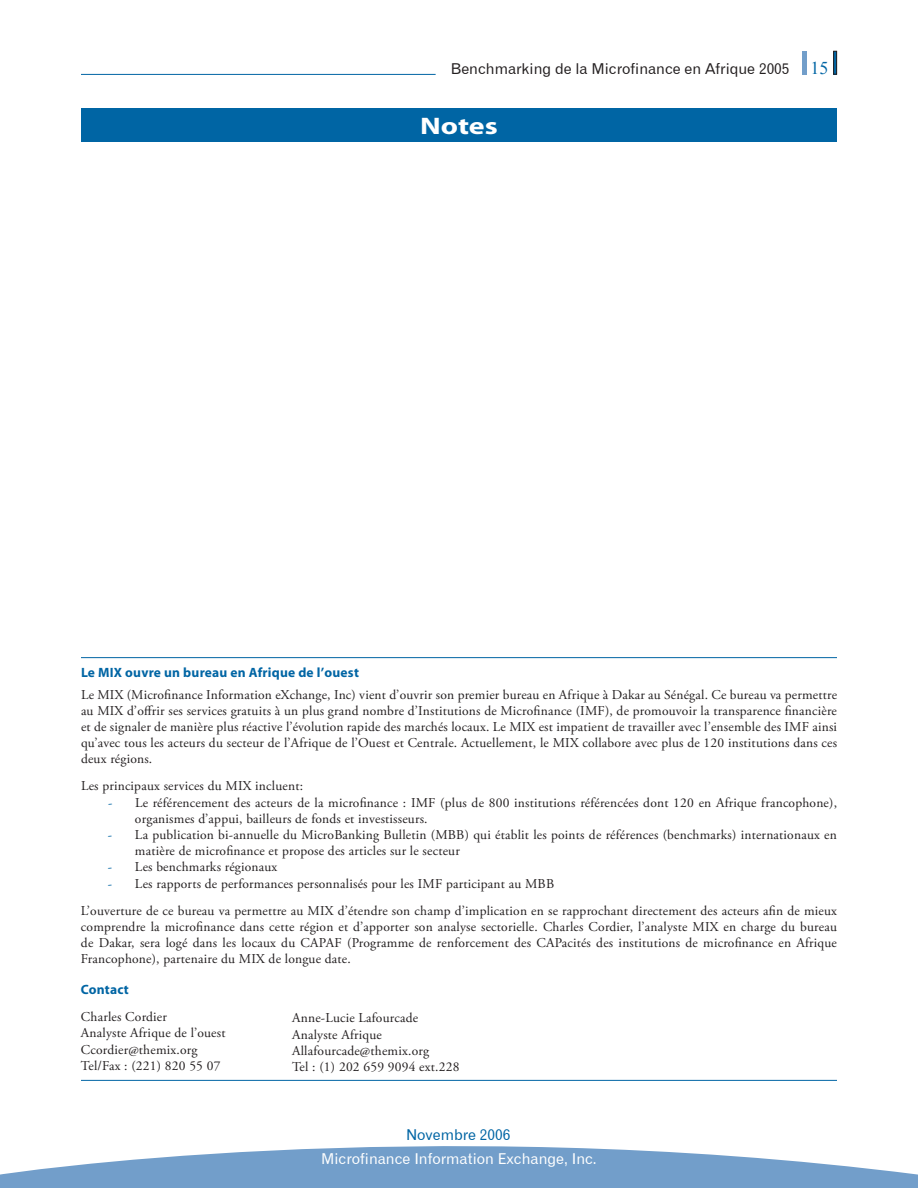
<style>
.page{position:relative;width:918px;height:1188px;background:#fff}
.page>*{position:absolute;margin:0;border:0;box-sizing:border-box;transform-origin:0 0}
.t1{font:700 24px "Myriad";color:#fff;scale:1.25 1}
.t2{font:18px "Times New Roman";color:#0065a4}
.t3{font:15px "Gothic 720 BT Roman B";color:#231f20}
.t4{font:15px "Gothic 720 BT Roman B";color:#fff}
.t5{font:15px "Gothic 720 BT Roman B";color:#0065a4}
.t6{font:13.5px/16.2px "Adobe Garamond Pro";letter-spacing:.015em;color:#231f20}
.t7{font:700 13.5px "Myriad";letter-spacing:.015em;color:#0065a4}
.s1{color:#0065a4}
</style>
<div class="page">
<svg style="left:0;top:1146px;width:918px;height:42px;fill:#729eca"></svg>
<hr style="left:81px;top:74px;width:355px;height:1px;background:#0065a4">
<div style="left:834px;top:51px;width:3px;height:23px;border:1px solid #231f20"></div>
<div style="left:802px;top:51px;width:5px;height:23px;background:#729eca"></div>
<div style="left:81px;top:108px;width:756px;height:34px;background:#0065a4"></div>
<hr style="left:81px;top:657px;width:756px;height:1px;background:#0065a4">
<hr style="left:81px;top:1080px;width:756px;height:1px;background:#0065a4">
<p class="t3" style="left:451px;top:60px;width:340px">Benchmarking de la m icrofinance en Afrique 2005</p>
<h1 class="t1" style="left:420px;top:113px;width:64px">Notes</h1>
<h2 class="t2" style="left:810px;top:56px;width:9px">15</h2>
<p class="t7" style="left:81px;top:665px;width:279px">Le MIX ouvre un bureau en Afrique de l’ouest</p>
<p class="t6" style="left:81px;top:687px;width:758px;text-align:justify">Le MIX (Microfinance Information eXchange, Inc) vient d’ouvrir son premier bureau en Afrique à Dakar au Sénégal. Ce bureau va permettre au MIX d’offrir ses services gratuits à un plus grand nombre d’Institutions de Microfinance (IMF), de promouvoir la transparence financière et de signaler de manière plus réactive l’évolution rapide des marchés locaux. Le MIX est impatient de travailler avec l’ensemble des IMF ainsi qu’avec tous les acteurs du secteur de l’Afrique de l’Ouest et Centrale. Actuellement, le MIX collabore avec plus de 120 institutions dans ces deux régions.</p>
<p class="t6" style="left:81px;top:778px;width:224px">Les principaux services du MIX incluent:</p>
<p class="t6" style="left:135px;top:795px;width:704px;text-indent:-27px"><span class="s1">-</span> Le référencement des acteurs de la microfinance : IMF (plus de 800 institutions référencées dont 120 en Afrique francophone), organismes d’appui, bailleurs de fonds et investisseurs.</p>
<p class="t6" style="left:135px;top:827px;width:703px;text-indent:-27px"><span class="s1">-</span> La publication bi-annuelle du MicroBanking Bulletin (MBB) qui établit les points de références (benchmarks) internationaux en matière de microfinance et propose des articles sur le secteur</p>
<p class="t6" style="left:108px;top:859px;width:171px"><span class="s1">-</span> Les benchmarks régionaux</p>
<p class="t6" style="left:81px;top:870px;width:758px;line-height:27px;text-indent:27px"><span class="s1">-</span> Les rapports de performances personnalisés pour les IMF participant au MBB<br>L’ouverture de ce bureau va permettre au MIX d’étendre son champ d’implication en se rapprochant directement des acteurs afin de mieux</p>
<p class="t6" style="left:81px;top:919px;width:757px;text-align:justify">comprendre la microfinance dans cette région et d’apporter son analyse sectorielle. Charles Cordier, l’analyste MIX en charge du bureau de Dakar, sera logé dans les locaux du CAPAF (Programme de renforcement des CAPacités des institutions de microfinance en Afrique Francophone), partenaire du MIX de longue date.</p>
<p class="t7" style="left:81px;top:983px;width:49px">Contact</p>
<p class="t6" style="left:81px;top:1009px;width:146px">Charles Cordier<br>Analyste Afrique de l’ouest<br>Ccordier@themix.org<br>Tel/Fax : (221) 820 55 07</p>
<p class="t6" style="left:292px;top:1011px;width:169px">Anne-Lucie Lafourcade<br>Analyste Afrique<br>Allafourcade@themix.org<br>Tel : (1) 202 659 9094 ext.228</p>
<p class="t5" style="left:406px;top:1126px;width:106px">Novembre 2006</p>
<p class="t4" style="left:321px;top:1149px;width:277px">Microfinance Information Exchange, Inc.</p>
</div>
